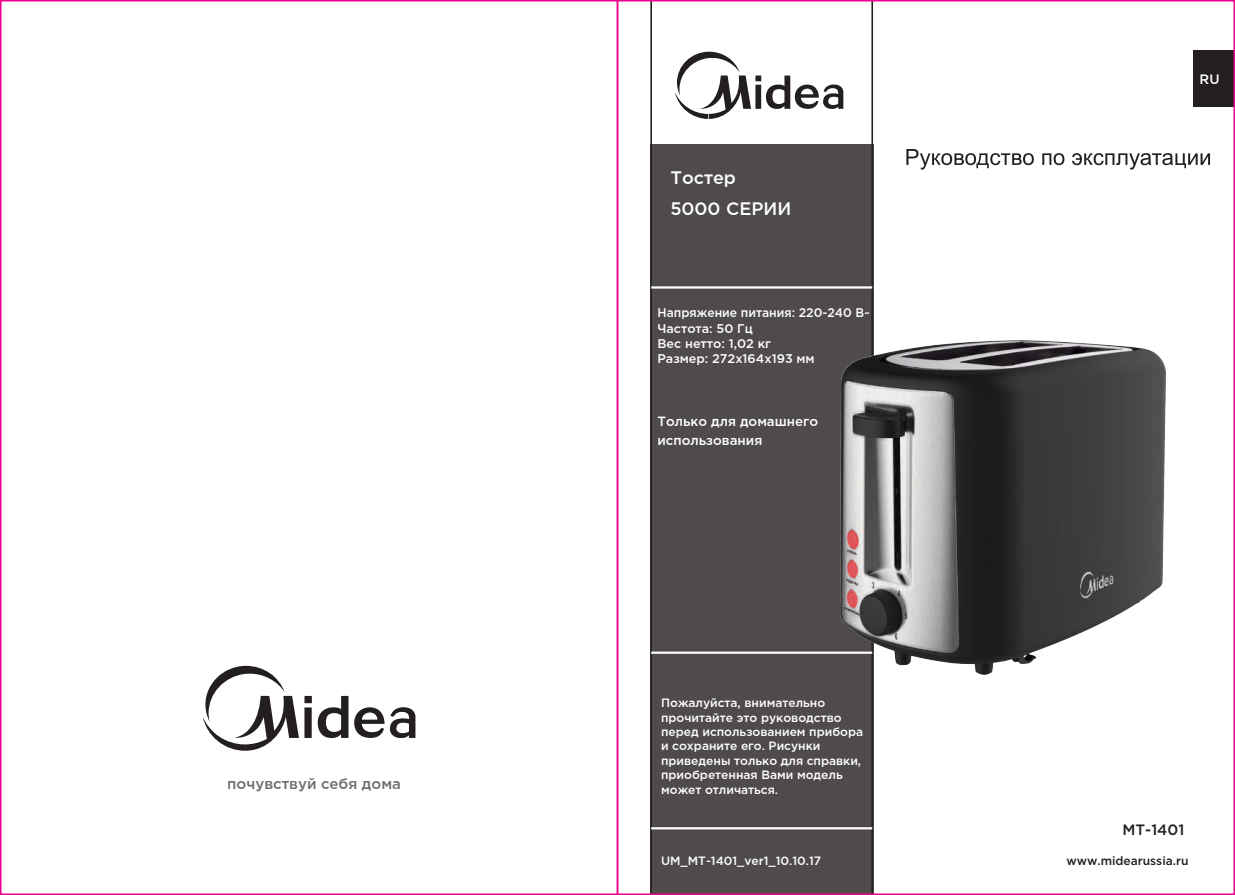
<style>
.page{position:relative;width:1235px;height:895px;background:#fff}
.page>*{position:absolute;margin:0;border:0;box-sizing:border-box;transform-origin:0 0}
.t1{font:500 18px "Gotham Pro";color:#fff}
.t2{font:500 15px "Gotham Pro";color:#6d6e71}
.t3{font:500 15px "Gotham HTF";color:#231f20}
.t4{font:500 13.5px "Gotham Pro";color:#fff}
.t5{font:500 13.35px/19.4px "Gotham Pro";color:#fff}
.t6{font:500 12.6px/15.1px "Gotham Pro";color:#fff;scale:.96 1}
.t7{font:500 12px/14.4px "Gotham Pro";color:#fff}
.t8{font:500 12px "Gotham HTF";color:#231f20}
</style>
<div class="page">
<div style="left:650px;top:144px;width:223px;height:749px;background:#4f4b4c"></div>
<svg style="left:675px;top:52px;width:168px;height:67px"></svg>
<div style="left:1193px;top:51px;width:40px;height:56px;background:#231f20"></div>
<hr style="left:650px;top:0;width:2px;height:893px;background:#231f20">
<hr style="left:871px;top:0;width:2px;height:893px;background:#231f20">
<hr style="left:651px;top:286px;width:221px;height:2px;background:#fff">
<hr style="left:651px;top:651px;width:221px;height:2px;background:#fff">
<hr style="left:651px;top:827px;width:221px;height:2px;background:#fff">
<svg style="left:203px;top:665px;width:212px;height:85px"></svg>
<svg style="left:906px;top:149px;width:127px;height:20px"></svg>
<svg style="left:1042px;top:153px;width:22px;height:12px"></svg>
<svg style="left:1072px;top:153px;width:138px;height:16px"></svg>
<img style="left:817px;top:325px;width:349px;height:365px">
<p class="t2" style="left:227px;top:775px;width:175px">почувствуй себя дома</p>
<h1 class="t1" style="left:670px;top:167px;width:67px">Тостер</h1>
<h1 class="t1" style="left:670px;top:199px;width:122px">5000 СЕРИИ</h1>
<p class="t6" style="left:657px;top:305px;width:223px">Напряжение питания: 220-240 В~<br>Частота: 50 Гц<br>Вес нетто: 1,02 кг<br>Размер: 272x164x193 мм</p>
<p class="t5" style="left:657px;top:411px;width:162px">Только для домашнего использования</p>
<p class="t4" style="left:1199px;top:71px;width:21px">RU</p>
<p class="t7" style="left:661px;top:695px;width:204px">Пожалуйста, внимательно прочитайте это руководство перед использованием прибора и сохраните его. Рисунки приведены только для справки, приобретенная Вами модель может отличаться.</p>
<p class="t3" style="left:1122px;top:821px;width:63px">MT-1401</p>
<p class="t7" style="left:661px;top:853px;width:162px">UM_МТ-1401_ver1_10.10.17</p>
<p class="t8" style="left:1066px;top:853px;width:123px">www.midearussia.ru</p>
</div>
